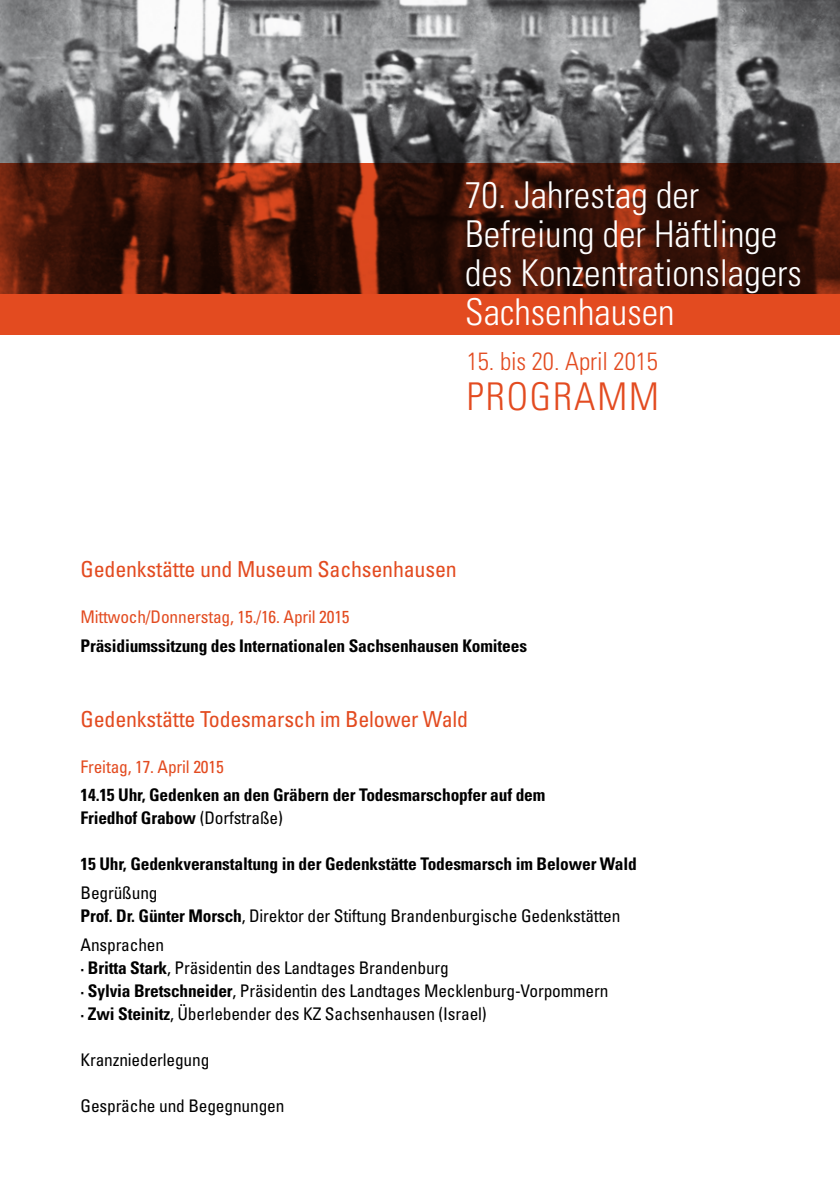
<style>
.page{position:relative;width:840px;height:1191px;background:#fff}
.page>*{position:absolute;margin:0;border:0;box-sizing:border-box;transform-origin:0 0}
.t1{font:300 condensed 38.2px "Univers LT Std";letter-spacing:.05em;color:#e34b20}
.t2{font:300 condensed 37px/39.2px "Univers LT Std";color:#fff}
.t3{font:300 condensed 25px "Univers LT Std";color:#e34b20}
.t4{font:condensed 22px "Univers LT Std";letter-spacing:-.01em;color:#e34b20}
.t5{font:condensed 17.4px/23px "Univers LT Std";letter-spacing:-.01em;color:#000}
.t6{font:700 condensed 17.4px/23px "Univers LT Std";letter-spacing:-.01em;color:#000}
.t7{font:condensed 17.4px "Univers LT Std";letter-spacing:-.01em;color:#e34b20}
.s1{font-weight:400}
.s2{font-weight:700}
</style>
<div class="page">
<img style="left:0;top:0;width:839px;height:163px">
<svg style="left:0;top:163px;width:839px;height:171px;background:#69220e"></svg>
<h2 class="t2" style="left:465px;top:175px;width:338px">70. Jahrestag der<br>Befreiung der Häftlinge des Konzentrationslagers<br>Sachsenhausen</h2>
<h3 class="t3" style="left:466px;top:346px;width:192px">15. bis 20. April 2015</h3>
<h1 class="t1" style="left:466px;top:374px;width:193px">PROGRAMM</h1>
<p class="t4" style="left:81px;top:555px;width:377px">Gedenkstätte und Museum Sachsenhausen</p>
<p class="t7" style="left:81px;top:606px;width:270px">Mittwoch/Donnerstag, 15./16. April 2015</p>
<p class="t6" style="left:81px;top:634px;width:447px">Präsidiumssitzung des Internationalen Sachsenhausen Komitees</p>
<p class="t4" style="left:81px;top:705px;width:389px">Gedenkstätte Todesmarsch im Belower Wald</p>
<p class="t7" style="left:81px;top:755px;width:145px">Freitag, 17. April 2015</p>
<p class="t6" style="left:81px;top:783px;width:466px">14.15 Uhr, Gedenken an den Gräbern der Todesmarschopfer auf dem<br>Friedhof Grabow <span class="s1">(Dorfstraße)</span></p>
<p class="t6" style="left:81px;top:852px;width:557px">15 Uhr, Gedenkveranstaltung in der Gedenkstätte Todesmarsch im Belower Wald</p>
<p class="t5" style="left:81px;top:881px;width:541px">Begrüßung<br><span class="s2">Prof. Dr. Günter Morsch</span>, Direktor der Stiftung Brandenburgische Gedenkstätten</p>
<p class="t5" style="left:81px;top:932px;width:529px">Ansprachen<br><span class="s2">· Britta Stark</span>, Präsidentin des Landtages Brandenburg<br><span class="s2">· Sylvia Bretschneider</span>, Präsidentin des Landtages Mecklenburg-Vorpommern <span class="s2">· Zwi Steinitz</span>, Überlebender des KZ Sachsenhausen (Israel)</p>
<p class="t5" style="left:81px;top:1047px;width:130px">Kranzniederlegung</p>
<p class="t5" style="left:81px;top:1093px;width:205px">Gespräche und Begegnungen</p>
</div>
